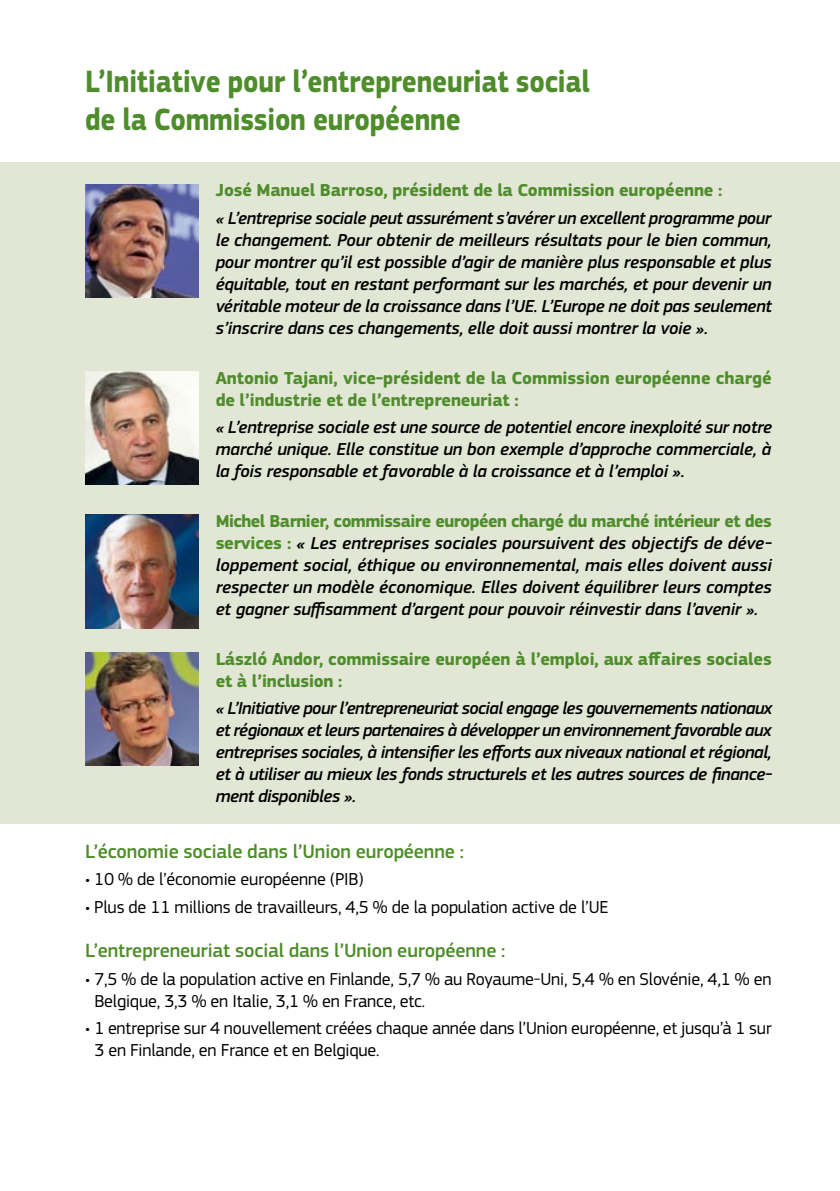
<style>
.page{position:relative;width:840px;height:1191px;background:#fff}
.page>*{position:absolute;margin:0;border:0;box-sizing:border-box;transform-origin:0 0}
.t1{font:700 32px/38px "EC Square Sans Pro";letter-spacing:-.01em;color:#4f8d2c;scale:.88 1}
.t2{font:500 20px "EC Square Sans Pro";letter-spacing:-.01em;color:#4f8d2c}
.t3{font:italic 500 18px/22px "EC Square Sans Pro";letter-spacing:-.01em;color:#000;text-align:justify}
.t4{font:18px/22px "EC Square Sans Pro";letter-spacing:-.01em;color:#000}
.t5{font:700 18px/22px "EC Square Sans Pro";letter-spacing:-.01em;color:#4f8d2c}
.s1{font-weight:700;font-style:normal;color:#4f8d2c}
</style>
<div class="page">
<div style="left:0;top:162px;width:839px;height:661px;background:#e1e7d4"></div>
<img style="left:85px;top:184px;width:113px;height:114px">
<img style="left:85px;top:514px;width:113px;height:114px">
<img style="left:85px;top:371px;width:113px;height:114px">
<img style="left:85px;top:652px;width:113px;height:114px">
<h1 class="t1" style="left:85px;top:64px;width:574px">L’Initiative pour l’entrepreneuriat social de la Commission européenne</h1>
<p class="t5" style="left:215px;top:180px;width:508px">José Manuel Barroso, président de la Commission européenne :</p>
<p class="t3" style="left:215px;top:207px;width:557px">« L’entreprise sociale peut assurément s’avérer un excellent programme pour le changement. Pour obtenir de meilleurs résultats pour le bien commun, pour montrer qu’il est possible d’agir de manière plus responsable et plus équitable, tout en restant performant sur les marchés, et pour devenir un véritable moteur de la croissance dans l’UE. L’Europe ne doit pas seulement s’inscrire dans ces changements, elle doit aussi montrer la voie ».</p>
<p class="t5" style="left:215px;top:367px;width:557px">Antonio Tajani, vice-président de la Commission européenne chargé de l’industrie et de l’entrepreneuriat :</p>
<p class="t3" style="left:215px;top:416px;width:557px">« L’entreprise sociale est une source de potentiel encore inexploité sur notre marché unique. Elle constitue un bon exemple d’approche commerciale, à la fois responsable et favorable à la croissance et à l’emploi ».</p>
<p class="t3" style="left:215px;top:510px;width:557px"><span class="s1">Michel Barnier, commissaire européen chargé du marché intérieur et des services :</span> « Les entreprises sociales poursuivent des objectifs de déve&shy;loppement social, éthique ou environnemental, mais elles doivent aussi respecter un modèle économique. Elles doivent équilibrer leurs comptes et gagner suffisamment d’argent pour pouvoir réinvestir dans l’avenir ».</p>
<p class="t5" style="left:215px;top:648px;width:557px">László Andor, commissaire européen à l’emploi, aux affaires sociales et à l’inclusion :</p>
<p class="t3" style="left:215px;top:697px;width:557px">« L’Initiative pour l’entrepreneuriat social engage les gouvernements nationaux et régionaux et leurs partenaires à développer un environnement favorable aux entreprises sociales, à intensifier les efforts aux niveaux national et régional, et à utiliser au mieux les fonds structurels et les autres sources de finance&shy;ment disponibles ».</p>
<p class="t2" style="left:85px;top:839px;width:380px">L’économie sociale dans l’Union européenne :</p>
<p class="t4" style="left:85px;top:868px;width:280px">• 10 % de l’économie européenne (PIB)</p>
<p class="t4" style="left:85px;top:896px;width:525px">• Plus de 11 millions de travailleurs, 4,5 % de la population active de l’UE</p>
<p class="t2" style="left:85px;top:938px;width:421px">L’entrepreneuriat social dans l’Union européenne :</p>
<p class="t4" style="left:94px;top:968px;width:678px;text-indent:-9px">• 7,5 % de la population active en Finlande, 5,7 % au Royaume-Uni, 5,4 % en Slovénie, 4,1 % en<br>Belgique, 3,3 % en Italie, 3,1 % en France, etc.</p>
<p class="t4" style="left:94px;top:1017px;width:678px;text-indent:-9px">• 1 entreprise sur 4 nouvellement créées chaque année dans l’Union européenne, et jusqu’à 1 sur<br>3 en Finlande, en France et en Belgique.</p>
</div>
